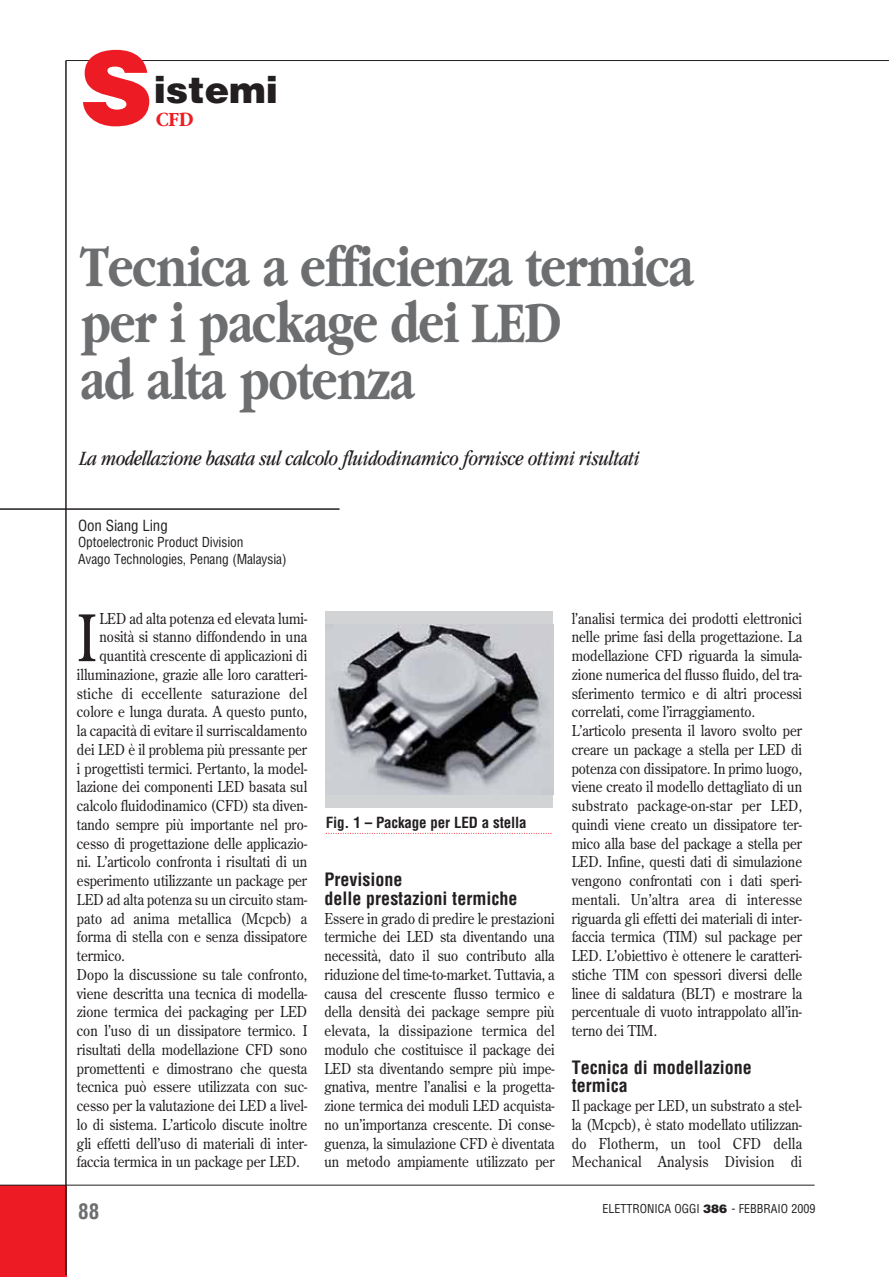
<style>
.page{position:relative;width:889px;height:1277px;background:#fff}
.page>*{position:absolute;margin:0;border:0;box-sizing:border-box;transform-origin:0 0}
.t1{font:900 100.95px "Helvetica LT";color:#ed1c24}
.t2{font:63.9px "Century Old Style LT";color:#231f20;scale:.9 1}
.t3{font:700 60px/56.2px "Garamond LT";letter-spacing:-.015em;color:#6d6e70;scale:.8 1}
.t4{font:900 36.75px "Helvetica LT";color:#231f20}
.t5{font:italic condensed 21px "Garamond LT";letter-spacing:-.01em;color:#231f20}
.t6{font:700 21px "Garamond LT";color:#ed1c24;scale:.9 1}
.t7{font:700 condensed 21px "Helvetica LT";color:#6d6e70}
.t8{font:700 condensed 18px/18.8px "Helvetica LT";color:#231f20}
.t9{font:15px/18.8px "Century Old Style LT";color:#231f20;text-align:justify;scale:.9 1}
.t10{font:15px "Century Old Style LT";letter-spacing:.02em;color:#231f20;scale:.9 1}
.t11{font:700 condensed 15px "Helvetica LT";letter-spacing:-.01em;color:#231f20}
.t12{font:condensed 15px "Helvetica LT";letter-spacing:-.01em;color:#231f20}
.t13{font:condensed 13.5px/16.2px "Helvetica LT";letter-spacing:-.01em;color:#231f20}
.t14{font:condensed 12px "Helvetica LT";color:#231f20}
.s1{font-weight:900;font-stretch:normal}
</style>
<div class="page">
<div style="left:0;top:1185px;width:66px;height:92px;background:#ed1c24"></div>
<hr style="left:0;top:1185px;width:814px;height:1px;background:#231f20">
<hr style="left:65px;top:61px;width:2px;height:1214px;background:#231f20">
<hr style="left:66px;top:60px;width:822px;height:1px;background:#231f20">
<hr style="left:0;top:508px;width:339px;height:2px;background:#231f20">
<div style="left:325px;top:611px;width:228px;height:197px;background:#d1d3d4"></div>
<img style="left:329px;top:625px;width:224px;height:169px">
<svg style="left:326px;top:833px;width:225px;height:1px"></svg>
<h1 class="t1" style="left:80px;top:22px;width:74px">S</h1>
<h3 class="t4" style="left:154px;top:66px;width:126px">istemi</h3>
<h3 class="t6" style="left:156px;top:112px;width:43px">CFD</h3>
<h3 class="t3" style="left:80px;top:244px;width:768px">Tecnica a efficienza termica per i package dei LED<br>ad alta potenza</h3>
<h3 class="t5" style="left:79px;top:445px;width:561px">La modellazione basata sul calcolo fluidodinamico fornisce ottimi risultati</h3>
<p class="t12" style="left:78px;top:518px;width:91px">Oon Siang Ling</p>
<p class="t13" style="left:78px;top:535px;width:210px">Optoelectronic Product Division<br>Avago Technologies, Penang (Malaysia)</p>
<h2 class="t2" style="left:77px;top:607px;width:23px">I</h2>
<p class="t9" style="left:99px;top:610px;width:232px">LED ad alta potenza ed elevata lumi-</p>
<p class="t9" style="left:99px;top:628px;width:232px">nosità si stanno diffondendo in una</p>
<p class="t9" style="left:99px;top:647px;width:232px">quantità crescente di applicazioni di</p>
<p class="t9" style="left:77px;top:666px;width:257px">illuminazione, grazie alle loro caratteri-</p>
<p class="t10" style="left:77px;top:686px;width:257px">stiche di eccellente saturazione del</p>
<p class="t9" style="left:77px;top:703px;width:257px">colore e lunga durata. A questo punto,</p>
<p class="t9" style="left:77px;top:722px;width:257px">la capacità di evitare il surriscaldamento</p>
<p class="t9" style="left:77px;top:741px;width:257px">dei LED è il problema più pressante per</p>
<p class="t9" style="left:77px;top:760px;width:257px">i progettisti termici. Pertanto, la model-</p>
<p class="t9" style="left:77px;top:778px;width:257px">lazione dei componenti LED basata sul</p>
<p class="t9" style="left:77px;top:797px;width:257px">calcolo fluidodinamico (CFD) sta diven-</p>
<p class="t9" style="left:77px;top:816px;width:257px">tando sempre più importante nel pro-</p>
<p class="t9" style="left:77px;top:835px;width:257px">cesso di progettazione delle applicazio-</p>
<p class="t9" style="left:77px;top:853px;width:257px">ni. L’articolo confronta i risultati di un</p>
<p class="t9" style="left:77px;top:872px;width:257px">esperimento utilizzante un package per</p>
<p class="t9" style="left:77px;top:891px;width:257px">LED ad alta potenza su un circuito stam-</p>
<p class="t9" style="left:77px;top:910px;width:257px">pato ad anima metallica (Mcpcb) a</p>
<p class="t9" style="left:77px;top:928px;width:257px">forma di stella con e senza dissipatore</p>
<p class="t9" style="left:77px;top:947px;width:55px">termico.</p>
<p class="t9" style="left:77px;top:966px;width:257px">Dopo la discussione su tale confronto,</p>
<p class="t9" style="left:77px;top:985px;width:257px">viene descritta una tecnica di modella-</p>
<p class="t9" style="left:77px;top:1003px;width:257px">zione termica dei packaging per LED</p>
<p class="t9" style="left:77px;top:1022px;width:257px">con l’uso di un dissipatore termico. I</p>
<p class="t9" style="left:77px;top:1041px;width:257px">risultati della modellazione CFD sono</p>
<p class="t9" style="left:77px;top:1060px;width:257px">promettenti e dimostrano che questa</p>
<p class="t9" style="left:77px;top:1078px;width:257px">tecnica può essere utilizzata con suc-</p>
<p class="t9" style="left:77px;top:1097px;width:257px">cesso per la valutazione dei LED a livel-</p>
<p class="t9" style="left:77px;top:1116px;width:257px">lo di sistema. L’articolo discute inoltre</p>
<p class="t9" style="left:77px;top:1135px;width:257px">gli effetti dell’uso di materiali di inter-</p>
<p class="t9" style="left:77px;top:1153px;width:249px">faccia termica in un package per LED.</p>
<h3 class="t7" style="left:78px;top:1202px;width:22px">88</h3>
<p class="t11" style="left:326px;top:815px;width:202px">Fig. 1 – Package per LED a stella</p>
<p class="t8" style="left:324px;top:871px;width:194px">Previsione<br>delle prestazioni termiche</p>
<p class="t9" style="left:324px;top:910px;width:257px">Essere in grado di predire le prestazioni termiche dei LED sta diventando una necessità, dato il suo contributo alla riduzione del time-to-market. Tuttavia, a causa del crescente flusso termico e della densità dei package sempre più elevata, la dissipazione termica del modulo che costituisce il package dei LED sta diventando sempre più impe&shy;gnativa, mentre l’analisi e la progetta&shy;zione termica dei moduli LED acquista&shy;no un’importanza crescente. Di conse&shy;guenza, la simulazione CFD è diventata un metodo ampiamente utilizzato per</p>
<p class="t9" style="left:571px;top:610px;width:257px;text-align:left">l’analisi termica dei prodotti elettronici nelle prime fasi della progettazione. La modellazione CFD riguarda la simula&shy;zione numerica del flusso fluido, del tra&shy;sferimento termico e di altri processi correlati, come l’irraggiamento.<br>L’articolo presenta il lavoro svolto per creare un package a stella per LED di potenza con dissipatore. In primo luogo, viene creato il modello dettagliato di un substrato package-on-star per LED, quindi viene creato un dissipatore ter&shy;mico alla base del package a stella per LED. Infine, questi dati di simulazione vengono confrontati con i dati speri&shy;mentali. Un’altra area di interesse riguarda gli effetti dei materiali di inter&shy;faccia termica (TIM) sul package per LED. L’obiettivo è ottenere le caratteri&shy;stiche TIM con spessori diversi delle linee di saldatura (BLT) e mostrare la percentuale di vuoto intrappolato all’in&shy;terno dei TIM.</p>
<p class="t8" style="left:571px;top:1059px;width:181px">Tecnica di modellazione termica</p>
<p class="t9" style="left:571px;top:1097px;width:257px">Il package per LED, un substrato a stel&shy;la (Mcpcb), è stato modellato utilizzan&shy;do Flotherm, un tool CFD della Mechanical Analysis Division di</p>
<p class="t14" style="left:602px;top:1203px;width:214px">ELETTRONICA OGGI <span class="s1">386</span> - FEBBRAIO 2009</p>
</div>
